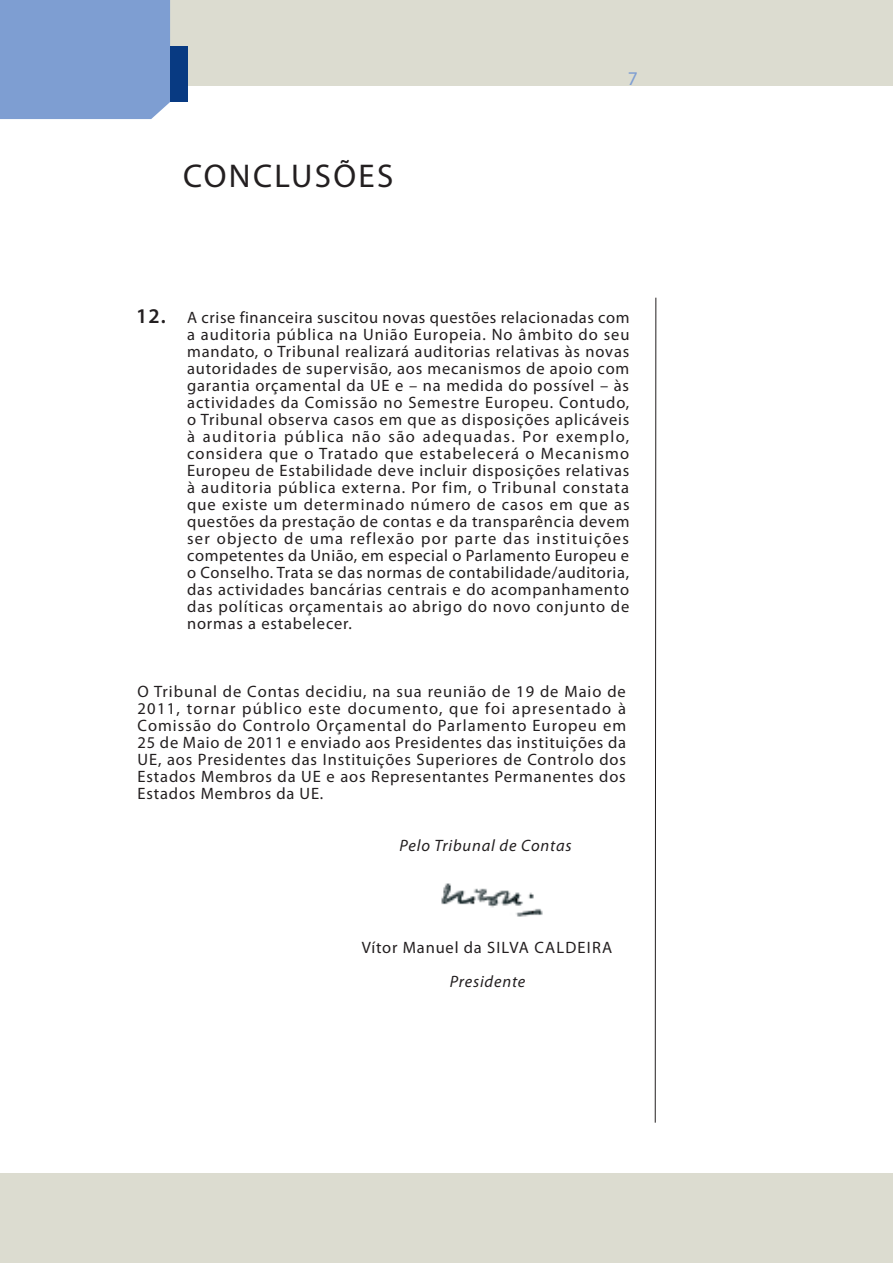
<style>
.page{position:relative;width:893px;height:1263px;background:#fff}
.page>*{position:absolute;margin:0;border:0;box-sizing:border-box;transform-origin:0 0}
.t1{font:33px "Myriad Pro";letter-spacing:.07em;color:#231f20}
.t2{font:19.5px "Myriad Pro";color:#7e9ed2}
.t3{font:16.5px/17px "Myriad Pro";letter-spacing:.05em;color:#231f20;text-align:justify}
.t4{font:italic 16.5px "Myriad Pro";letter-spacing:.05em;color:#231f20}
.s1{font-weight:600;font-size:21px}
</style>
<div class="page">
<div style="left:0;top:1174px;width:893px;height:89px;background:#dcdcd0"></div>
<div style="left:0;top:0;width:893px;height:85px;background:#dcdcd0"></div>
<div style="left:0;top:0;width:170px;height:119px;background:#7e9ed2"></div>
<div style="left:170px;top:47px;width:17px;height:55px;background:#083a82"></div>
<svg style="left:654px;top:297px;width:3px;height:826px"></svg>
<img style="left:441px;top:883px;width:102px;height:34px">
<h1 class="t1" style="left:183px;top:156px;width:212px">CONCLUSÕES</h1>
<p class="t2" style="left:628px;top:66px;width:12px">7</p>
<p class="t3" style="left:187px;top:309px;width:444px;text-indent:-51px"><span class="s1">12.</span> A crise financeira suscitou novas questões relacionadas com a auditoria pública na União Europeia. No âmbito do seu mandato, o Tribunal realizará auditorias relativas às novas autoridades de supervisão, aos mecanismos de apoio com garantia orçamental da UE e – na medida do possível – às actividades da Comissão no Semestre Europeu. Contudo, o Tribunal observa casos em que as disposições aplicáveis à auditoria pública não são adequadas. Por exemplo, considera que o Tratado que estabelecerá o Mecanismo Europeu de Estabilidade deve incluir disposições relativas à auditoria pública externa. Por fim, o Tribunal constata que existe um determinado número de casos em que as questões da prestação de contas e da transparência devem ser objecto de uma reflexão por parte das instituições competentes da União, em especial o Parlamento Europeu e o Conselho. Trata se das normas de contabilidade/auditoria, das actividades bancárias centrais e do acompanhamento das políticas orçamentais ao abrigo do novo conjunto de normas a estabelecer.</p>
<p class="t3" style="left:138px;top:683px;width:490px">O Tribunal de Contas decidiu, na sua reunião de 19 de Maio de 2011, tornar público este documento, que foi apresentado à Comissão do Controlo Orçamental do Parlamento Europeu em 25 de Maio de 2011 e enviado aos Presidentes das instituições da UE, aos Presidentes das Instituições Superiores de Controlo dos Estados Membros da UE e aos Representantes Permanentes dos Estados Membros da UE.</p>
<p class="t4" style="left:400px;top:835px;width:174px">Pelo Tribunal de Contas</p>
<p class="t3" style="left:362px;top:938px;width:144px">Vítor Manuel da Silva</p>
<p class="t3" style="left:534px;top:938px;width:22px">Caldeira</p>
<p class="t4" style="left:450px;top:971px;width:77px">Presidente</p>
</div>
